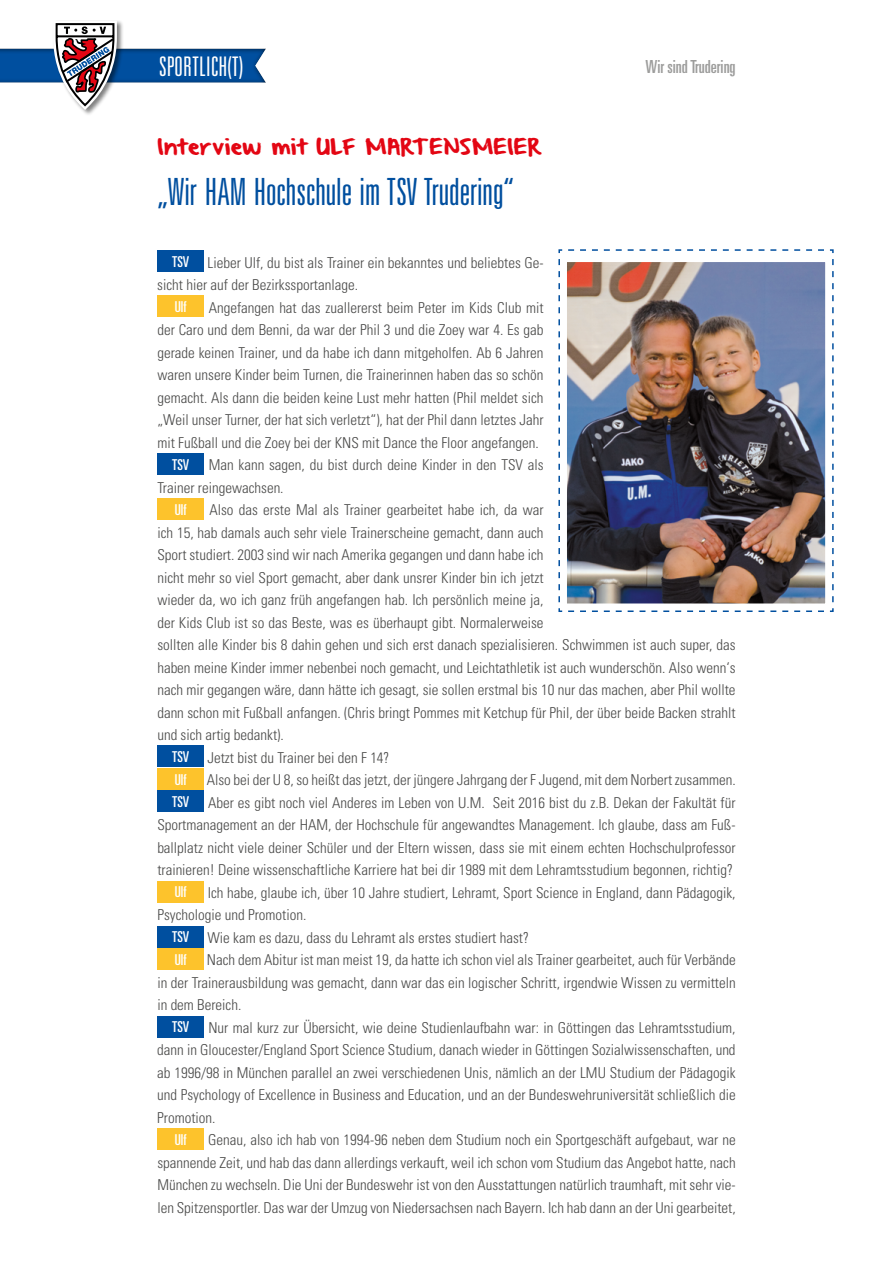
<style>
.page{position:relative;width:893px;height:1263px;background:#fff}
.page>*{position:absolute;margin:0;border:0;box-sizing:border-box;transform-origin:0 0}
.t1{font:300 ultra-condensed 37.5px "Univers LT";color:#004f9f}
.t2{font:300 ultra-condensed 27px "Univers LT";color:#fff}
.t3{font:18px "From Where You Are";letter-spacing:.015em;color:#e30613}
.t4{font:ultra-condensed 18px "Univers LT";color:#9d9d9c}
.t5{font:300 condensed 15px/22.5px "Univers LT";color:#4a4a49;text-align:justify}
.t6{font:ultra-condensed 15px "Univers LT";color:#fff}
.s1{font-weight:400;font-stretch:ultra-condensed;color:#fff}
</style>
<div class="page">
<div style="left:52px;top:20px;width:72px;height:97px;background:#000;opacity:.5"></div>
<svg style="left:0;top:21px;width:266px;height:89px"></svg>
<div style="left:157px;top:251px;width:47px;height:21px;background:#004f9f"></div>
<div style="left:157px;top:296px;width:47px;height:21px;background:#fdc32c"></div>
<div style="left:157px;top:453px;width:47px;height:22px;background:#004f9f"></div>
<div style="left:157px;top:498px;width:47px;height:22px;background:#fdc32c"></div>
<div style="left:157px;top:746px;width:47px;height:21px;background:#004f9f"></div>
<div style="left:157px;top:768px;width:47px;height:22px;background:#fdc32c"></div>
<div style="left:157px;top:791px;width:47px;height:21px;background:#004f9f"></div>
<div style="left:157px;top:881px;width:47px;height:21px;background:#fdc32c"></div>
<div style="left:157px;top:926px;width:47px;height:21px;background:#004f9f"></div>
<div style="left:157px;top:948px;width:47px;height:22px;background:#fdc32c"></div>
<div style="left:157px;top:1016px;width:47px;height:21px;background:#004f9f"></div>
<div style="left:157px;top:1128px;width:47px;height:22px;background:#fdc32c"></div>
<img style="left:558px;top:249px;width:276px;height:363px">
<h2 class="t2" style="left:159px;top:52px;width:86px">SPORTLICH(T)</h2>
<p class="t4" style="left:646px;top:57px;width:91px">Wir sind Trudering</p>
<p class="t3" style="left:157px;top:138px;width:385px">Interview mit ULF MARTENSMEIER</p>
<h1 class="t1" style="left:157px;top:170px;width:358px">„Wir HAM Hochschule im TSV Trudering“</h1>
<p class="t5" style="left:157px;top:251px;width:388px;text-indent:15px"><span class="s1">TSV</span> Lieber Ulf, du bist als Trainer ein bekanntes und beliebtes Ge&shy;sicht hier auf der Bezirkssportanlage.</p>
<p class="t6" style="left:175px;top:298px;width:13px">Ulf</p>
<p class="t5" style="left:157px;top:296px;width:388px;text-indent:51px">Angefangen hat das zuallererst beim Peter im Kids Club mit der Caro und dem Benni, da war der Phil 3 und die Zoey war 4. Es gab gerade keinen Trainer, und da habe ich dann mitgeholfen. Ab 6 Jahren waren unsere Kinder beim Turnen, die Trainerinnen haben das so schön gemacht. Als dann die beiden keine Lust mehr hatten (Phil meldet sich „Weil unser Turner, der hat sich verletzt“), hat der Phil dann letztes Jahr mit Fußball und die Zoey bei der KNS mit Dance the Floor angefangen.</p>
<p class="t6" style="left:172px;top:456px;width:19px">TSV</p>
<p class="t5" style="left:157px;top:453px;width:388px;text-indent:51px">Man kann sagen, du bist durch deine Kinder in den TSV als<br>Trainer reingewachsen.</p>
<p class="t6" style="left:175px;top:501px;width:13px">Ulf</p>
<p class="t5" style="left:209px;top:498px;width:336px">Also das erste Mal als Trainer gearbeitet habe ich, da war</p>
<p class="t5" style="left:157px;top:521px;width:388px">ich 15, hab damals auch sehr viele Trainerscheine gemacht, dann auch</p>
<p class="t5" style="left:157px;top:543px;width:388px">Sport studiert. 2003 sind wir nach Amerika gegangen und dann habe ich</p>
<p class="t5" style="left:157px;top:566px;width:388px">nicht mehr so viel Sport gemacht, aber dank unsrer Kinder bin ich jetzt</p>
<p class="t5" style="left:157px;top:588px;width:388px">wieder da, wo ich ganz früh angefangen hab. Ich persönlich meine ja,</p>
<p class="t5" style="left:157px;top:611px;width:388px">der Kids Club ist so das Beste, was es überhaupt gibt. Normalerweise</p>
<p class="t5" style="left:157px;top:633px;width:580px">sollten alle Kinder bis 8 dahin gehen und sich erst danach spezialisieren. Schwimmen ist auch super, das</p>
<p class="t5" style="left:157px;top:656px;width:580px">haben meine Kinder immer nebenbei noch gemacht, und Leichtathletik ist auch wunderschön. Also wenn‘s</p>
<p class="t5" style="left:157px;top:678px;width:580px">nach mir gegangen wäre, dann hätte ich gesagt, sie sollen erstmal bis 10 nur das machen, aber Phil wollte</p>
<p class="t5" style="left:157px;top:701px;width:580px">dann schon mit Fußball anfangen. (Chris bringt Pommes mit Ketchup für Phil, der über beide Backen strahlt</p>
<p class="t5" style="left:157px;top:723px;width:128px">und sich artig bedankt).</p>
<p class="t5" style="left:172px;top:746px;width:219px"><span class="s1">TSV</span> Jetzt bist du Trainer bei den F 14?</p>
<p class="t6" style="left:175px;top:771px;width:13px">Ulf</p>
<p class="t5" style="left:157px;top:768px;width:580px;text-align:right">Also bei der U 8, so heißt das jetzt, der jüngere Jahrgang der F Jugend, mit dem Norbert zusammen.<br><span class="s1">TSV</span> Aber es gibt noch viel Anderes im Leben von U.M. Seit 2016 bist du z.B. Dekan der Fakultät für Sportmanagement an der HAM, der Hochschule für angewandtes Management. Ich glaube, dass am Fuß&shy;ballplatz nicht viele deiner Schüler und der Eltern wissen, dass sie mit einem echten Hochschulprofessor trainieren! Deine wissenschaftliche Karriere hat bei dir 1989 mit dem Lehramtsstudium begonnen, richtig?</p>
<p class="t6" style="left:175px;top:883px;width:13px">Ulf</p>
<p class="t5" style="left:208px;top:881px;width:529px">Ich habe, glaube ich, über 10 Jahre studiert, Lehramt, Sport Science in England, dann Pädagogik,</p>
<p class="t5" style="left:157px;top:903px;width:151px">Psychologie und Promotion.</p>
<p class="t5" style="left:172px;top:926px;width:358px"><span class="s1">TSV</span> Wie kam es dazu, dass du Lehramt als erstes studiert hast?</p>
<p class="t6" style="left:175px;top:951px;width:13px">Ulf</p>
<p class="t5" style="left:157px;top:948px;width:580px;text-indent:50px">Nach dem Abitur ist man meist 19, da hatte ich schon viel als Trainer gearbeitet, auch für Verbände in der Trainerausbildung was gemacht, dann war das ein logischer Schritt, irgendwie Wissen zu vermitteln in dem Bereich.</p>
<p class="t6" style="left:172px;top:1018px;width:19px">TSV</p>
<p class="t5" style="left:157px;top:1016px;width:580px;text-indent:51px">Nur mal kurz zur Übersicht, wie deine Studienlaufbahn war: in Göttingen das Lehramtsstudium, dann in Gloucester/England Sport Science Studium, danach wieder in Göttingen Sozialwissenschaften, und ab 1996/98 in München parallel an zwei verschiedenen Unis, nämlich an der LMU Studium der Pädagogik und Psychology of Excellence in Business and Education, und an der Bundeswehruniversität schließlich die Promotion.</p>
<p class="t6" style="left:175px;top:1131px;width:13px">Ulf</p>
<p class="t5" style="left:157px;top:1128px;width:580px;text-indent:51px">Genau, also ich hab von 1994-96 neben dem Studium noch ein Sportgeschäft aufgebaut, war ne spannende Zeit, und hab das dann allerdings verkauft, weil ich schon vom Studium das Angebot hatte, nach München zu wechseln. Die Uni der Bundeswehr ist von den Ausstattungen natürlich traumhaft, mit sehr vie&shy;len Spitzensportler. Das war der Umzug von Niedersachsen nach Bayern. Ich hab dann an der Uni gearbeitet,</p>
</div>
